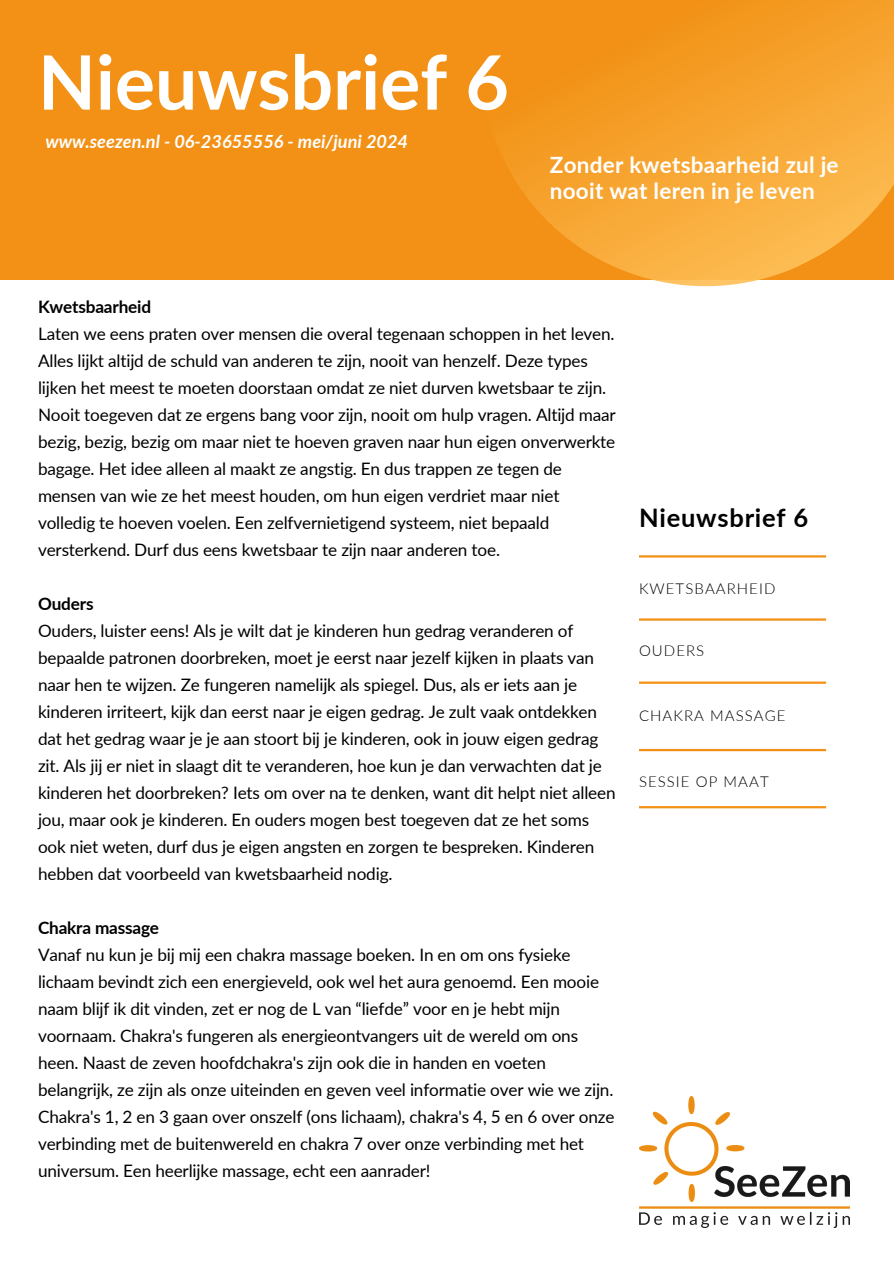
<style>
.page{position:relative;width:894px;height:1264px;background:#fff}
.page>*{position:absolute;margin:0;border:0;box-sizing:border-box;transform-origin:0 0}
.t1{font:700 75px "Lato";color:#fff}
.t2{font:700 25.5px "Lato";letter-spacing:.03em;color:#000}
.t3{font:700 22.5px/25.8px "Lato";letter-spacing:.01em;color:#fff}
.t4{font:italic 700 18.15px "Lato";color:#fff}
.t5{font:17.1px/27px "Lato";letter-spacing:-.01em;color:#000}
.t6{font:300 15px "Lato";letter-spacing:.07em;color:#000}
.s1{font-weight:700}
</style>
<div class="page">
<div style="left:0;top:0;width:893px;height:279px;background:#f29115"></div>
<svg style="left:403px;top:0;width:490px;height:287px"></svg>
<hr style="left:638px;top:555px;width:187px;height:2px;background:#f29115">
<hr style="left:638px;top:618px;width:187px;height:2px;background:#f29115">
<hr style="left:638px;top:681px;width:187px;height:2px;background:#f29115">
<img style="left:639px;top:1096px;width:210px;height:131px">
<hr style="left:638px;top:749px;width:187px;height:2px;background:#f29115">
<hr style="left:638px;top:806px;width:187px;height:2px;background:#f29115">
<h4 class="t1" style="left:38px;top:36px;width:472px">Nieuwsbrief 6</h4>
<p class="t4" style="left:45px;top:130px;width:364px">www.seezen.nl - 06-23655556 - mei/juni 2024</p>
<h5 class="t3" style="left:549px;top:152px;width:290px">Zonder kwetsbaarheid zul je nooit wat leren in je leven</h5>
<p class="t5" style="left:38px;top:293px;width:579px"><span class="s1">Kwetsbaarheid<br></span>Laten we eens praten over mensen die overal tegenaan schoppen in het leven.<br>Alles lijkt altijd de schuld van anderen te zijn, nooit van henzelf. Deze types lijken het meest te moeten doorstaan omdat ze niet durven kwetsbaar te zijn.<br>Nooit toegeven dat ze ergens bang voor zijn, nooit om hulp vragen. Altijd maar bezig, bezig, bezig om maar niet te hoeven graven naar hun eigen onverwerkte bagage. Het idee alleen al maakt ze angstig. En dus trappen ze tegen de mensen van wie ze het meest houden, om hun eigen verdriet maar niet volledig te hoeven voelen. Een zelfvernietigend systeem, niet bepaald versterkend. Durf dus eens kwetsbaar te zijn naar anderen toe.</p>
<h3 class="t5" style="left:38px;top:590px;width:579px"><span class="s1">Ouders<br></span>Ouders, luister eens! Als je wilt dat je kinderen hun gedrag veranderen of bepaalde patronen doorbreken, moet je eerst naar jezelf kijken in plaats van naar hen te wijzen. Ze fungeren namelijk als spiegel. Dus, als er iets aan je kinderen irriteert, kijk dan eerst naar je eigen gedrag. Je zult vaak ontdekken dat het gedrag waar je je aan stoort bij je kinderen, ook in jouw eigen gedrag zit. Als jij er niet in slaagt dit te veranderen, hoe kun je dan verwachten dat je kinderen het doorbreken? Iets om over na te denken, want dit helpt niet alleen jou, maar ook je kinderen. En ouders mogen best toegeven dat ze het soms ook niet weten, durf dus je eigen angsten en zorgen te bespreken. Kinderen hebben dat voorbeeld van kwetsbaarheid nodig.</h3>
<h5 class="t5" style="left:38px;top:914px;width:578px"><span class="s1">Chakra massage<br></span>Vanaf nu kun je bij mij een chakra massage boeken. In en om ons fysieke lichaam bevindt zich een energieveld, ook wel het aura genoemd. Een mooie naam blijf ik dit vinden, zet er nog de L van “liefde” voor en je hebt mijn voornaam. Chakra's fungeren als energieontvangers uit de wereld om ons heen. Naast de zeven hoofdchakra's zijn ook die in handen en voeten belangrijk, ze zijn als onze uiteinden en geven veel informatie over wie we zijn.<br>Chakra's 1, 2 en 3 gaan over onszelf (ons lichaam), chakra's 4, 5 en 6 over onze verbinding met de buitenwereld en chakra 7 over onze verbinding met het universum. Een heerlijke massage, echt een aanrader!</h5>
<h5 class="t2" style="left:638px;top:502px;width:171px">Nieuwsbrief 6</h5>
<h2 class="t6" style="left:638px;top:579px;width:138px">KWETSBAARHEID</h2>
<p class="t6" style="left:638px;top:641px;width:67px">OUDERS</p>
<p class="t6" style="left:638px;top:705px;width:148px">CHAKRA MASSAGE</p>
<p class="t6" style="left:638px;top:772px;width:131px">SESSIE OP MAAT</p>
</div>
